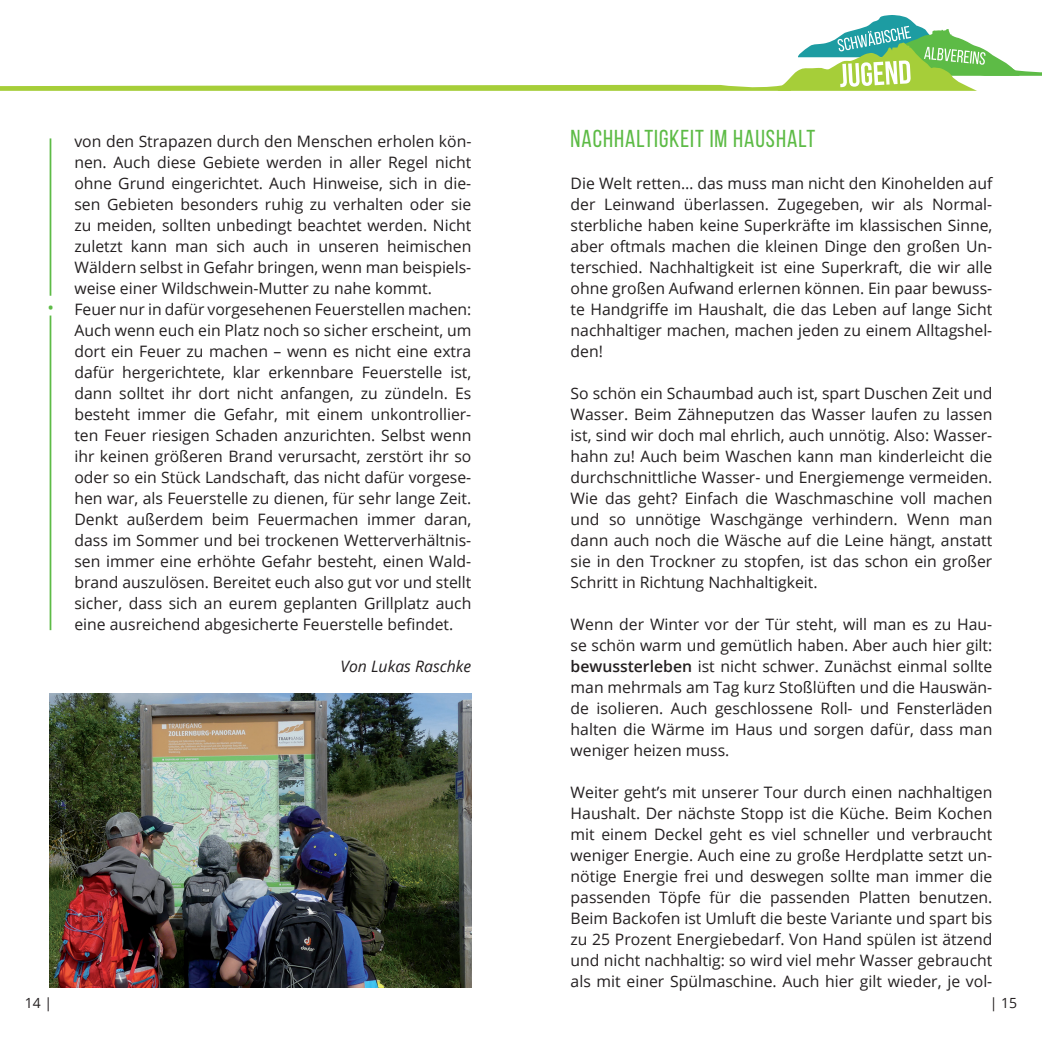
<style>
.page{position:relative;width:1042px;height:1042px;background:#fff}
.page>*{position:absolute;margin:0;border:0;box-sizing:border-box;transform-origin:0 0}
.t1{font:24.5px "Bebas Neue";letter-spacing:.04em;color:#5dbb46}
.t2{font:17.5px "Open Sans";color:#5dbb46}
.t3{font:15.75px/21px "Open Sans";color:#231f20;text-align:justify}
.t4{font:italic 15.75px "Open Sans";color:#231f20}
.t5{font:14px "Open Sans";color:#231f20}
.s1{font-weight:600}
</style>
<div class="page">
<svg style="left:0;top:15px;width:1042px;height:76px"></svg>
<img style="left:50px;top:693px;width:421px;height:294px">
<hr style="left:50px;top:138px;width:1px;height:158px;background:#5dbb46">
<hr style="left:50px;top:315px;width:1px;height:315px;background:#5dbb46">
<p class="t2" style="left:48px;top:296px;width:8px">•</p>
<p class="t3" style="left:74px;top:130px;width:398px;text-align:left">von den Strapazen durch den Menschen erholen kön&shy;nen. Auch diese Gebiete werden in aller Regel nicht ohne Grund eingerichtet. Auch Hinweise, sich in die&shy;sen Gebieten besonders ruhig zu verhalten oder sie zu meiden, sollten unbedingt beachtet werden. Nicht zuletzt kann man sich auch in unseren heimischen Wäldern selbst in Gefahr bringen, wenn man beispiels&shy;weise einer Wildschwein-Mutter zu nahe kommt.<br>Feuer nur in dafür vorgesehenen Feuerstellen machen:<br>Auch wenn euch ein Platz noch so sicher erscheint, um dort ein Feuer zu machen – wenn es nicht eine extra dafür hergerichtete, klar erkennbare Feuerstelle ist, dann solltet ihr dort nicht anfangen, zu zündeln. Es besteht immer die Gefahr, mit einem unkontrollier&shy;ten Feuer riesigen Schaden anzurichten. Selbst wenn ihr keinen größeren Brand verursacht, zerstört ihr so oder so ein Stück Landschaft, das nicht dafür vorgese&shy;hen war, als Feuerstelle zu dienen, für sehr lange Zeit.<br>Denkt außerdem beim Feuermachen immer daran, dass im Sommer und bei trockenen Wetterverhältnis&shy;sen immer eine erhöhte Gefahr besteht, einen Wald&shy;brand auszulösen. Bereitet euch also gut vor und stellt sicher, dass sich an eurem geplanten Grillplatz auch eine ausreichend abgesicherte Feuerstelle befindet.</p>
<p class="t4" style="left:340px;top:655px;width:132px">Von Lukas Raschke</p>
<h1 class="t1" style="left:570px;top:125px;width:246px">NACHHALTIGKEIT IM HAUSHALT</h1>
<p class="t3" style="left:570px;top:172px;width:423px">Die Welt retten… das muss man nicht den Kinohelden auf der Leinwand überlassen. Zugegeben, wir als Normal&shy;sterbliche haben keine Superkräfte im klassischen Sinne, aber oftmals machen die kleinen Dinge den großen Un&shy;terschied. Nachhaltigkeit ist eine Superkraft, die wir alle ohne großen Aufwand erlernen können. Ein paar bewuss&shy;te Handgriffe im Haushalt, die das Leben auf lange Sicht nachhaltiger machen, machen jeden zu einem Alltagshel&shy;den!</p>
<p class="t3" style="left:570px;top:382px;width:423px">So schön ein Schaumbad auch ist, spart Duschen Zeit und Wasser. Beim Zähneputzen das Wasser laufen zu lassen ist, sind wir doch mal ehrlich, auch unnötig. Also: Wasser&shy;hahn zu! Auch beim Waschen kann man kinderleicht die durchschnittliche Wasser- und Energiemenge vermeiden.<br>Wie das geht? Einfach die Waschmaschine voll machen und so unnötige Waschgänge verhindern. Wenn man dann auch noch die Wäsche auf die Leine hängt, anstatt sie in den Trockner zu stopfen, ist das schon ein großer Schritt in Richtung Nachhaltigkeit.</p>
<p class="t3" style="left:570px;top:613px;width:423px">Wenn der Winter vor der Tür steht, will man es zu Hau&shy;se schön warm und gemütlich haben. Aber auch hier gilt: <span class="s1">bewussterleben</span> ist nicht schwer. Zunächst einmal sollte man mehrmals am Tag kurz Stoßlüften und die Hauswän&shy;de isolieren. Auch geschlossene Roll- und Fensterläden halten die Wärme im Haus und sorgen dafür, dass man weniger heizen muss.</p>
<p class="t3" style="left:570px;top:781px;width:423px">Weiter geht’s mit unserer Tour durch einen nachhaltigen Haushalt. Der nächste Stopp ist die Küche. Beim Kochen mit einem Deckel geht es viel schneller und verbraucht weniger Energie. Auch eine zu große Herdplatte setzt un&shy;nötige Energie frei und deswegen sollte man immer die passenden Töpfe für die passenden Platten benutzen.<br>Beim Backofen ist Umluft die beste Variante und spart bis zu 25 Prozent Energiebedarf. Von Hand spülen ist ätzend und nicht nachhaltig: so wird viel mehr Wasser gebraucht als mit einer Spülmaschine. Auch hier gilt wieder, je vol-</p>
<p class="t5" style="left:25px;top:993px;width:29px">14 |</p>
<p class="t5" style="left:990px;top:993px;width:29px">| 15</p>
</div>
